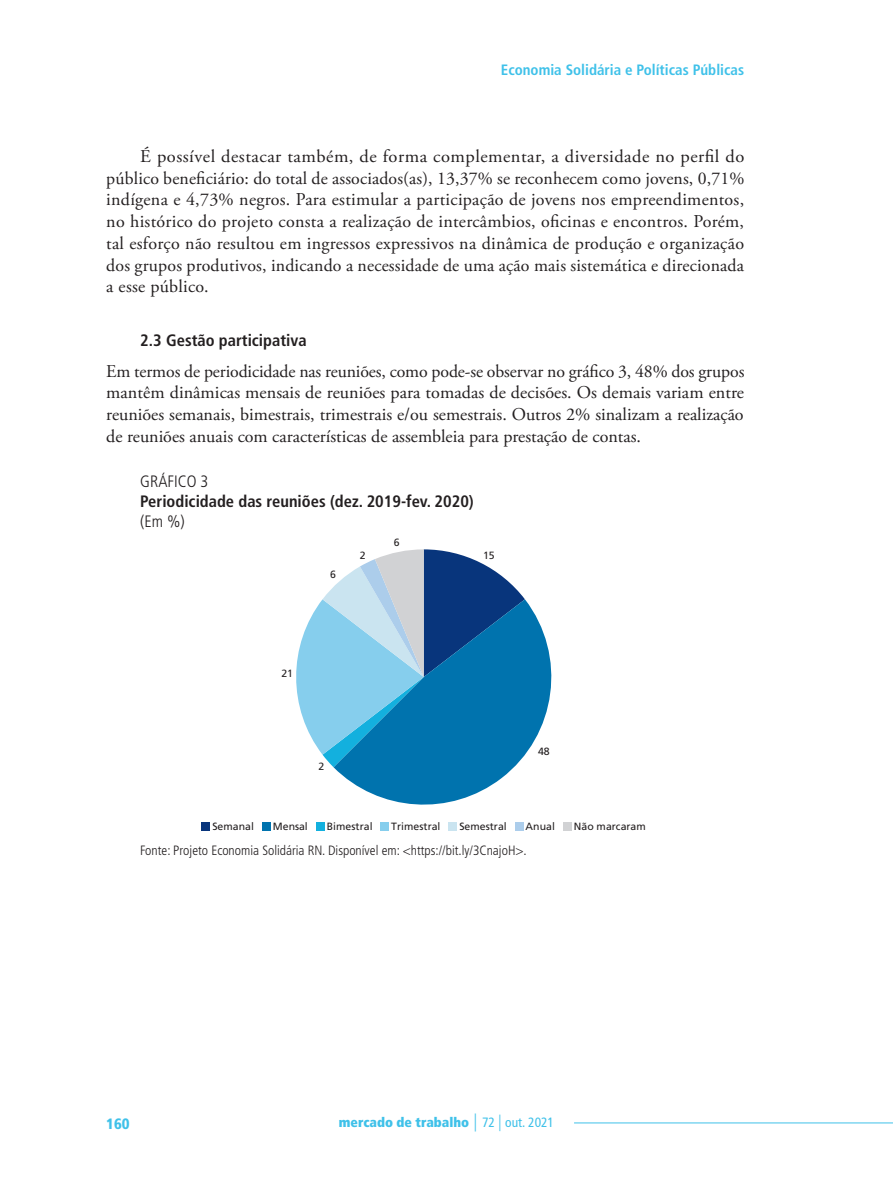
<style>
.page{position:relative;width:893px;height:1191px;background:#fff}
.page>*{position:absolute;margin:0;border:0;box-sizing:border-box;transform-origin:0 0}
.texto{font:18px/21.8px "Adobe Garamond Pro";letter-spacing:.01em;color:#231f20;text-align:justify}
.texto_sem_recuo{font:18px/21.8px "Adobe Garamond Pro";color:#231f20;text-align:justify}
.Tabela_titulo{font:700 condensed 16.5px "Frutiger LT Pro";color:#231f20}
.titulo_1_1{font:700 condensed 16.5px "Frutiger LT Pro";color:#231f20}
.Tabela_numero{font:300 condensed 16.5px "Frutiger LT Pro";color:#231f20}
.Tabela_entretitulo{font:300 condensed 16.5px "Frutiger LT Pro";color:#231f20}
.t1{font:700 condensed 15px "Frutiger LT Pro";color:#3fc1e9}
.t2{font:900 condensed 15px "Frutiger LT Pro";color:#3fc1e9}
.Tabela_fonte{font:300 condensed 13.5px "Frutiger LT Pro";color:#231f20}
.t3{font:900 condensed 13.5px "Frutiger LT Pro";color:#3fc1e9}
.t4{font:10.5px "Frutiger LT Pro";letter-spacing:.005em;color:#231f20}
.s1{font-weight:300;font-size:18px}
.s2{font-weight:400}
.s3{font-weight:300;font-size:16.5px}
</style>
<div class="page">
<hr style="left:574px;top:1122px;width:319px;height:1px;background:#3fc1e9">
<svg style="left:333px;top:599px;width:219px;height:206px;fill:#0073ae"></svg>
<svg style="left:296px;top:549px;width:229px;height:218px"></svg>
<div style="left:201px;top:822px;width:9px;height:9px;background:#08357c"></div>
<div style="left:262px;top:822px;width:8px;height:9px;background:#0073ae"></div>
<div style="left:316px;top:822px;width:8px;height:9px;background:#13b0de"></div>
<div style="left:381px;top:822px;width:8px;height:9px;background:#86ceed"></div>
<div style="left:448px;top:822px;width:9px;height:9px;background:#cae4f0"></div>
<div style="left:515px;top:822px;width:8px;height:9px;background:#accdeb"></div>
<div style="left:563px;top:822px;width:8px;height:9px;background:#d1d2d4"></div>
<p class="t1" style="left:501px;top:61px;width:245px">Economia Solidária e Políticas Públicas</p>
<p class="texto" style="left:106px;top:146px;width:640px;text-indent:34px">É possível destacar também, de forma complementar, a diversidade no perfil do público beneficiário: do total de associados(as), 13,37% se reconhecem como jovens, 0,71% indígena e 4,73% negros. Para estimular a participação de jovens nos empreendimentos, no histórico do projeto consta a realização de intercâmbios, oficinas e encontros. Porém, tal esforço não resultou em ingressos expressivos na dinâmica de produção e organização dos grupos produtivos, indicando a necessidade de uma ação mais sistemática e direcionada a esse público.</p>
<p class="titulo_1_1" style="left:140px;top:331px;width:168px">2.3 Gestão participativa</p>
<p class="texto_sem_recuo" style="left:106px;top:360px;width:640px">Em termos de periodicidade nas reuniões, como pode-se observar no gráfico 3, 48% dos grupos mantêm dinâmicas mensais de reuniões para tomadas de decisões. Os demais variam entre reuniões semanais, bimestrais, trimestrais e/ou semestrais. Outros 2% sinalizam a realização de reuniões anuais com características de assembleia para prestação de contas.</p>
<p class="Tabela_numero" style="left:140px;top:472px;width:70px">GRÁFICO 3</p>
<p class="Tabela_titulo" style="left:140px;top:491px;width:335px">Periodicidade das reuniões (dez. 2019-fev. 2020)</p>
<p class="Tabela_entretitulo" style="left:140px;top:511px;width:46px">(Em %)</p>
<p class="t4" style="left:483px;top:549px;width:13px">15</p>
<p class="t4" style="left:394px;top:536px;width:7px">6</p>
<p class="t4" style="left:360px;top:549px;width:7px">2</p>
<p class="t4" style="left:330px;top:568px;width:7px">6</p>
<p class="t4" style="left:281px;top:667px;width:13px">21</p>
<p class="t4" style="left:318px;top:760px;width:7px">2</p>
<p class="t4" style="left:538px;top:745px;width:13px">48</p>
<p class="t4" style="left:212px;top:820px;width:43px">Semanal</p>
<p class="t4" style="left:273px;top:820px;width:37px">Mensal</p>
<p class="t4" style="left:327px;top:820px;width:47px">Bimestral</p>
<p class="t4" style="left:391px;top:820px;width:51px">Trimestral</p>
<p class="t4" style="left:459px;top:820px;width:49px">Semestral</p>
<p class="t4" style="left:526px;top:820px;width:31px">Anual</p>
<p class="t4" style="left:574px;top:820px;width:74px">Não marcaram</p>
<p class="Tabela_fonte" style="left:140px;top:842px;width:388px">Fonte: Projeto Economia Solidária RN. Disponível em: &lt;https://bit.ly/3CnajoH&gt;.</p>
<p class="t2" style="left:106px;top:1114px;width:25px">160</p>
<p class="t3" style="left:339px;top:1114px;width:217px">mercado de trabalho <span class="s1">|</span> <span class="s2">72</span> <span class="s3">|</span> <span class="s2">out. 2021</span></p>
</div>
